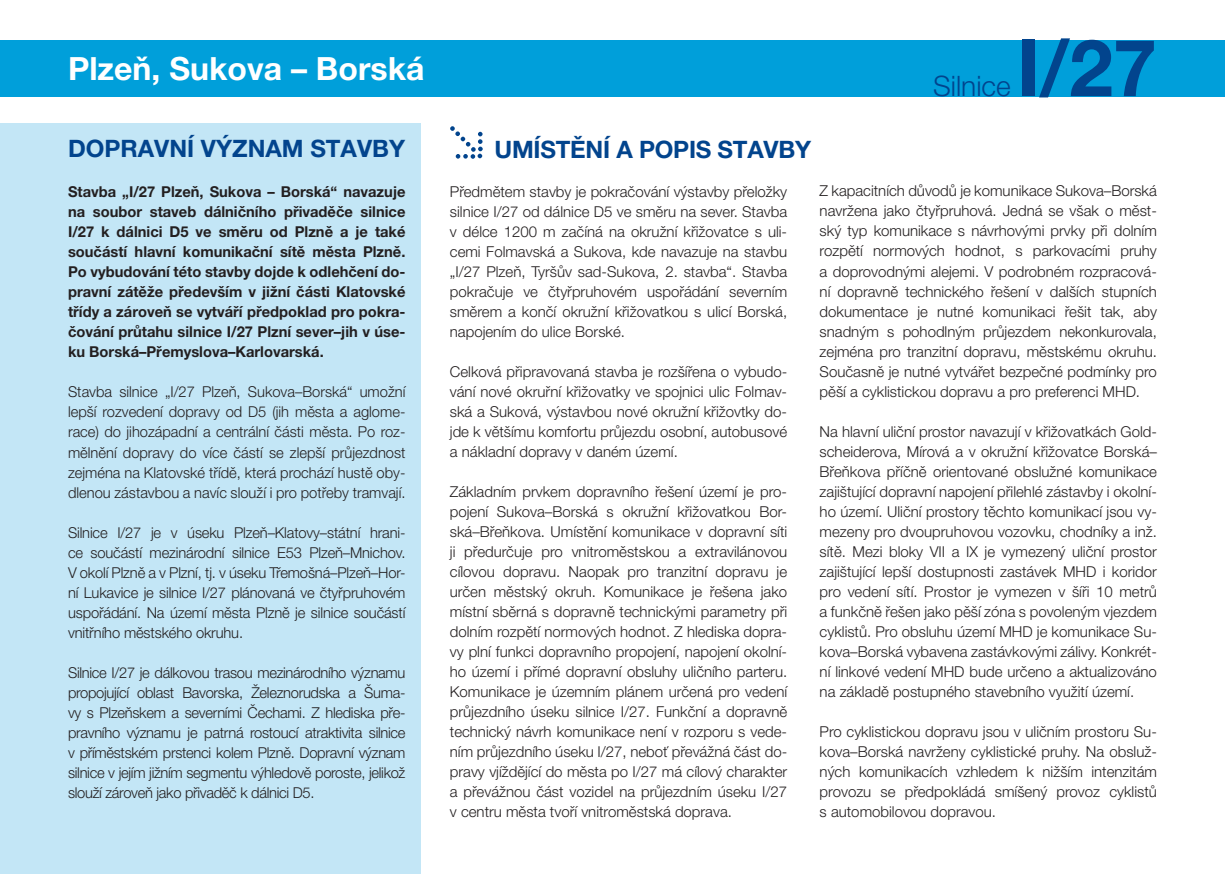
<style>
.page{position:relative;width:1225px;height:874px;background:#fff}
.page>*{position:absolute;margin:0;border:0;box-sizing:border-box;transform-origin:0 0}
.t1{font:700 78.8px "Helvetica Neue LT Pro";color:#02448d}
.t2{font:700 32px "Helvetica Neue LT Pro";color:#fff}
.t3{font:300 28.2px "Helvetica Neue LT Pro";color:#02448d}
.t4{font:700 24px "Helvetica Neue LT Pro";color:#02448d}
.t5{font:300 15px/20px "Helvetica Neue LT Pro";color:#231f20;text-align:justify}
.t6{font:700 15px/20px "Helvetica Neue LT Pro";color:#231f20;text-align:justify}
</style>
<div class="page">
<div style="left:0;top:40px;width:1225px;height:56px;background:#009fda"></div>
<div style="left:0;top:123px;width:421px;height:750px;background:#c3e6f6"></div>
<svg style="left:450px;top:126px;width:33px;height:33px"></svg>
<h2 class="t2" style="left:68px;top:48px;width:358px">Plzeň, Sukova – Borská</h2>
<h3 class="t4" style="left:68px;top:133px;width:338px">DOPRAVNÍ VÝZNAM STAVBY</h3>
<p class="t6" style="left:68px;top:181px;width:339px">Stavba „I/27 Plzeň, Sukova – Borská“ navazuje na soubor staveb dálničního přivaděče silnice I/27 k dálnici D5 ve směru od Plzně a je také součástí hlavní komunikační sítě města Plzně.<br>Po vybudování této stavby dojde k odlehčení do&shy;pravní zátěže především v jižní části Klatovské třídy a zároveň se vytváří předpoklad pro pokra&shy;čování průtahu silnice I/27 Plzní sever–jih v úse&shy;ku Borská–Přemyslova–Karlovarská.</p>
<p class="t5" style="left:68px;top:381px;width:339px">Stavba silnice „I/27 Plzeň, Sukova–Borská“ umožní lepší rozvedení dopravy od D5 (jih města a aglome&shy;race) do jihozápadní a centrální části města. Po roz&shy;mělnění dopravy do více částí se zlepší průjezdnost zejména na Klatovské třídě, která prochází hustě oby&shy;dlenou zástavbou a navíc slouží i pro potřeby tramvají.</p>
<p class="t5" style="left:68px;top:521px;width:339px">Silnice I/27 je v úseku Plzeň–Klatovy–státní hrani&shy;ce součástí mezinárodní silnice E53 Plzeň–Mnichov.<br>V okolí Plzně a v Plzní, tj. v úseku Třemošná–Plzeň–Hor&shy;ní Lukavice je silnice I/27 plánovaná ve čtyřpruhovém uspořádání. Na území města Plzně je silnice součástí vnitřního městského okruhu.</p>
<p class="t5" style="left:68px;top:661px;width:339px">Silnice I/27 je dálkovou trasou mezinárodního významu propojující oblast Bavorska, Železnorudska a Šuma&shy;vy s Plzeňskem a severními Čechami. Z hlediska pře&shy;pravního významu je patrná rostoucí atraktivita silnice v příměstském prstenci kolem Plzně. Dopravní význam silnice v jejím jižním segmentu výhledově poroste, jelikož slouží zároveň jako přivaděč k dálnici D5.</p>
<h3 class="t3" style="left:933px;top:69px;width:79px">Silnice</h3>
<h1 class="t1" style="left:1016px;top:19px;width:142px">I/27</h1>
<h3 class="t4" style="left:494px;top:135px;width:318px">UMÍSTĚNÍ A POPIS STAVBY</h3>
<p class="t5" style="left:450px;top:181px;width:339px">Předmětem stavby je pokračování výstavby přeložky silnice I/27 od dálnice D5 ve směru na sever. Stavba v délce 1200 m začíná na okružní křižovatce s uli&shy;cemi Folmavská a Sukova, kde navazuje na stavbu „I/27 Plzeň, Tyršův sad-Sukova, 2. stavba“. Stavba pokračuje ve čtyřpruhovém uspořádání severním směrem a končí okružní křižovatkou s ulicí Borská, napojením do ulice Borské.</p>
<p class="t5" style="left:450px;top:361px;width:339px">Celková připravovaná stavba je rozšířena o vybudo&shy;vání nové okruřní křižovatky ve spojnici ulic Folmav&shy;ská a Suková, výstavbou nové okružní křižovtky do&shy;jde k většímu komfortu průjezdu osobní, autobusové a nákladní dopravy v daném území.</p>
<p class="t5" style="left:450px;top:481px;width:339px">Základním prvkem dopravního řešení území je pro&shy;pojení Sukova–Borská s okružní křižovatkou Bor&shy;ská–Břeňkova. Umístění komunikace v dopravní síti ji předurčuje pro vnitroměstskou a extravilánovou cílovou dopravu. Naopak pro tranzitní dopravu je určen městský okruh. Komunikace je řešena jako místní sběrná s dopravně technickými parametry při dolním rozpětí normových hodnot. Z hlediska dopra&shy;vy plní funkci dopravního propojení, napojení okolní&shy;ho území i přímé dopravní obsluhy uličního parteru.<br>Komunikace je územním plánem určená pro vedení průjezdního úseku silnice I/27. Funkční a dopravně technický návrh komunikace není v rozporu s vede&shy;ním průjezdního úseku I/27, neboť převážná část do&shy;pravy vjíždějící do města po I/27 má cílový charakter a převážnou část vozidel na průjezdním úseku I/27 v centru města tvoří vnitroměstská doprava.</p>
<p class="t5" style="left:819px;top:181px;width:339px">Z kapacitních důvodů je komunikace Sukova–Borská navržena jako čtyřpruhová. Jedná se však o měst&shy;ský typ komunikace s návrhovými prvky při dolním rozpětí normových hodnot, s parkovacími pruhy a doprovodnými alejemi. V podrobném rozpracová&shy;ní dopravně technického řešení v dalších stupních dokumentace je nutné komunikaci řešit tak, aby snadným s pohodlným průjezdem nekonkurovala, zejména pro tranzitní dopravu, městskému okruhu.<br>Současně je nutné vytvářet bezpečné podmínky pro pěší a cyklistickou dopravu a pro preferenci MHD.</p>
<p class="t5" style="left:819px;top:421px;width:339px">Na hlavní uliční prostor navazují v křižovatkách Gold&shy;scheiderova, Mírová a v okružní křižovatce Borská– Břeňkova příčně orientované obslužné komunikace zajištující dopravní napojení přilehlé zástavby i okolní&shy;ho území. Uliční prostory těchto komunikací jsou vy&shy;mezeny pro dvoupruhovou vozovku, chodníky a inž. sítě. Mezi bloky VII a IX je vymezený uliční prostor zajištující lepší dostupnosti zastávek MHD i koridor pro vedení sítí. Prostor je vymezen v šíři 10 metrů a funkčně řešen jako pěší zóna s povoleným vjezdem cyklistů. Pro obsluhu území MHD je komunikace Su&shy;kova–Borská vybavena zastávkovými zálivy. Konkrét&shy;ní linkové vedení MHD bude určeno a aktualizováno na základě postupného stavebního využití území.</p>
<p class="t5" style="left:819px;top:720px;width:339px">Pro cyklistickou dopravu jsou v uličním prostoru Su&shy;kova–Borská navrženy cyklistické pruhy. Na obsluž&shy;ných komunikacích vzhledem k nižším intenzitám provozu se předpokládá smíšený provoz cyklistů s automobilovou dopravou.</p>
</div>
